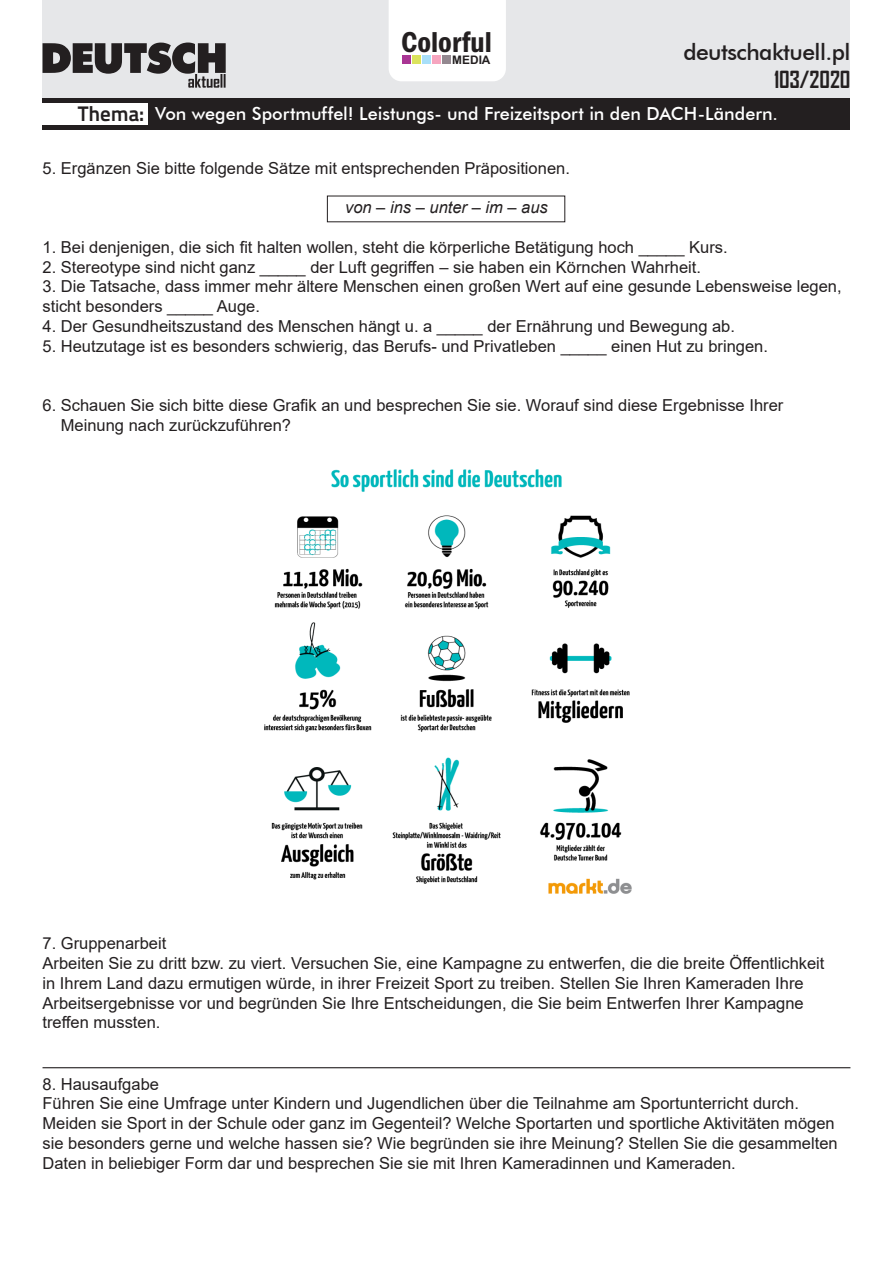
<style>
.page{position:relative;width:893px;height:1263px;background:#fff}
.page>*{position:absolute;margin:0;border:0;box-sizing:border-box;transform-origin:0 0}
.t1{font:600 condensed 29.85px "Franklin Gothic";color:#231f20}
.t2{font:500 22.8px "Futura BT";letter-spacing:-.025em;color:#231f20}
.t3{font:700 22.65px "Agency FB";letter-spacing:-.015em;color:#231f20}
.t4{font:500 18px "Futura BT";color:#fff}
.Normalny{font:16.5px/19.8px "Arial";color:#231f20}
.Normalny-2{font:italic 16.5px "Arial";color:#231f20}
.t5{font:700 11.85px "Arial";color:#231f20}
.s1{font-family:"Titillium Text 22 L";font-weight:700;font-size:21px;color:#231f20}
</style>
<div class="page">
<div style="left:43px;top:0;width:807px;height:130px;background:#e6e7e9"></div>
<div style="left:389px;top:0;width:117px;height:81px;background:#fff"></div>
<div style="left:403px;top:56px;width:8px;height:8px;background:#a93594"></div>
<div style="left:432px;top:56px;width:8px;height:8px;background:#f6a5bf"></div>
<div style="left:422px;top:56px;width:9px;height:8px;background:#a8dff9"></div>
<div style="left:412px;top:56px;width:9px;height:8px;background:#dbe35d"></div>
<div style="left:442px;top:56px;width:8px;height:8px;background:#938890"></div>
<div style="left:43px;top:98px;width:807px;height:32px;background:#231f20"></div>
<div style="left:39px;top:103px;width:108px;height:22px;background:#fff"></div>
<svg style="left:43px;top:43px;width:183px;height:45px"></svg>
<img style="left:264px;top:469px;width:368px;height:425px">
<hr style="left:43px;top:1067px;width:807px;height:1px;background:#231f20">
<h1 class="t1" style="left:401px;top:23px;width:92px">Colorful</h1>
<p class="t5" style="left:452px;top:52px;width:40px">MEDIA</p>
<h2 class="t2" style="left:683px;top:38px;width:169px">deutschaktuell.pl</h2>
<h3 class="t3" style="left:774px;top:65px;width:78px">103/2020</h3>
<p class="t4" style="left:78px;top:102px;width:701px"><span class="s1">Thema:</span> Von wegen Sportmuffel! Leistungs- und Freizeitsport in den DACH-Ländern.</p>
<p class="Normalny" style="left:43px;top:158px;width:529px">5. Ergänzen Sie bitte folgende Sätze mit entsprechenden Präpositionen.</p>
<p class="Normalny-2" style="left:345px;top:197px;width:204px">von – ins – unter – im – aus</p>
<p class="Normalny" style="left:43px;top:237px;width:687px">1. Bei denjenigen, die sich fit halten wollen, steht die körperliche Betätigung hoch _____ Kurs.</p>
<p class="Normalny" style="left:43px;top:257px;width:660px">2. Stereotype sind nicht ganz _____ der Luft gegriffen – sie haben ein Körnchen Wahrheit.</p>
<p class="Normalny" style="left:43px;top:277px;width:801px">3. Die Tatsache, dass immer mehr ältere Menschen einen großen Wert auf eine gesunde Lebensweise legen, sticht besonders _____ Auge.</p>
<p class="Normalny" style="left:43px;top:316px;width:694px">4. Der Gesundheitszustand des Menschen hängt u. a _____ der Ernährung und Bewegung ab.</p>
<p class="Normalny" style="left:43px;top:336px;width:727px">5. Heutzutage ist es besonders schwierig, das Berufs- und Privatleben _____ einen Hut zu bringen.</p>
<p class="Normalny" style="left:61px;top:395px;width:724px;text-indent:-18px">6. Schauen Sie sich bitte diese Grafik an und besprechen Sie sie. Worauf sind diese Ergebnisse Ihrer<br>Meinung nach zurückzuführen?</p>
<p class="Normalny" style="left:43px;top:933px;width:125px">7. Gruppenarbeit</p>
<p class="Normalny" style="left:43px;top:953px;width:783px">Arbeiten Sie zu dritt bzw. zu viert. Versuchen Sie, eine Kampagne zu entwerfen, die die breite Öffentlichkeit in Ihrem Land dazu ermutigen würde, in ihrer Freizeit Sport zu treiben. Stellen Sie Ihren Kameraden Ihre Arbeitsergebnisse vor und begründen Sie Ihre Entscheidungen, die Sie beim Entwerfen Ihrer Kampagne treffen mussten.</p>
<p class="Normalny" style="left:43px;top:1074px;width:118px">8. Hausaufgabe</p>
<p class="Normalny" style="left:43px;top:1094px;width:797px">Führen Sie eine Umfrage unter Kindern und Jugendlichen über die Teilnahme am Sportunterricht durch.<br>Meiden sie Sport in der Schule oder ganz im Gegenteil? Welche Sportarten und sportliche Aktivitäten mögen sie besonders gerne und welche hassen sie? Wie begründen sie ihre Meinung? Stellen Sie die gesammelten Daten in beliebiger Form dar und besprechen Sie sie mit Ihren Kameradinnen und Kameraden.</p>
</div>
